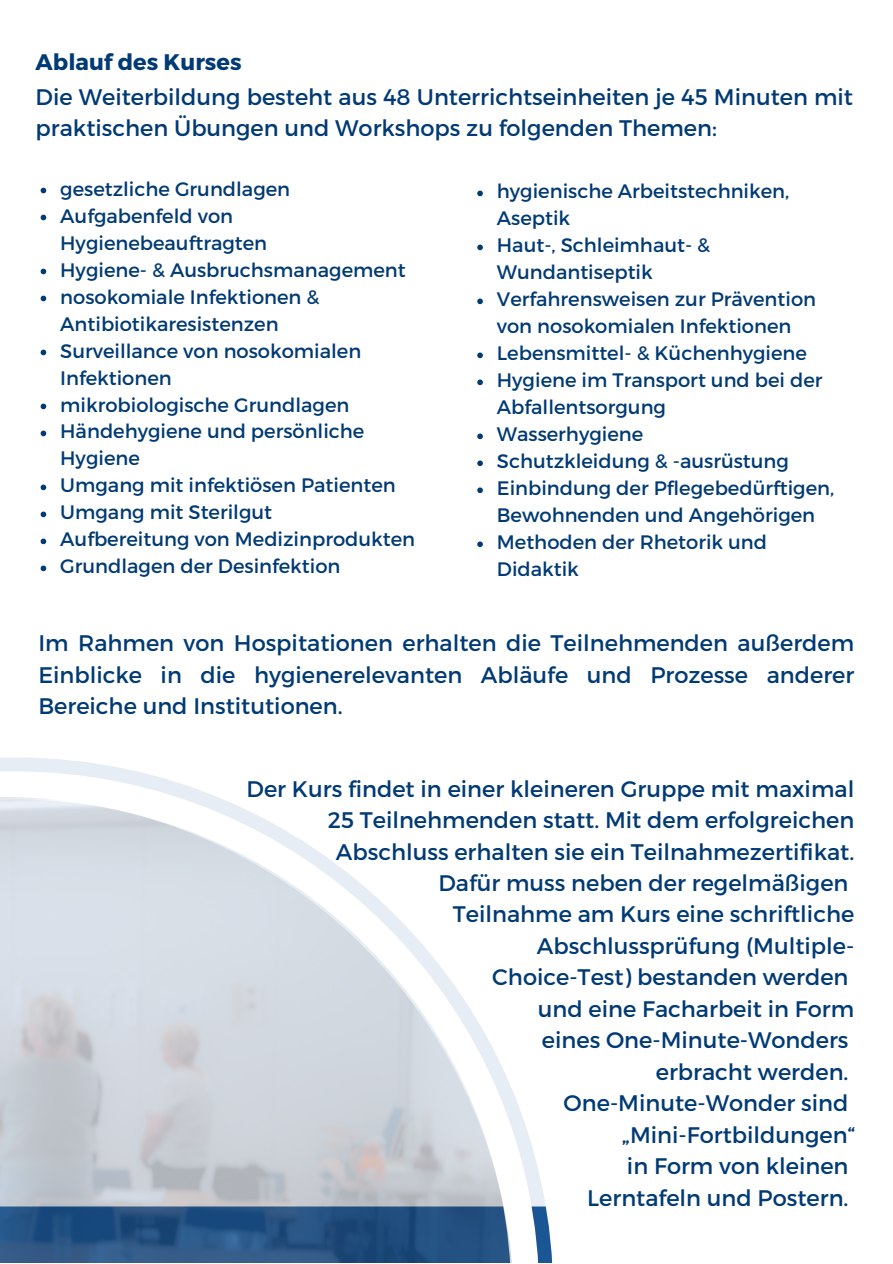
<style>
.page{position:relative;width:893px;height:1264px;background:#fff}
.page>*{position:absolute;margin:0;border:0;box-sizing:border-box;transform-origin:0 0}
.t1{font:22.5px/31.5px "Montserrat";color:#013a74;text-align:justify}
.t2{font:700 22.5px "Montserrat";color:#013a74}
.t3{font:19.5px/27px "Montserrat";color:#013a74}
</style>
<div class="page">
<svg style="left:0;top:187px;width:546px;height:1019px"></svg>
<svg style="left:477px;top:191px;width:6px;height:5px"></svg>
<svg style="left:477px;top:244px;width:6px;height:6px"></svg>
<svg style="left:477px;top:298px;width:6px;height:6px"></svg>
<svg style="left:477px;top:352px;width:6px;height:6px"></svg>
<svg style="left:477px;top:379px;width:6px;height:6px"></svg>
<svg style="left:477px;top:433px;width:6px;height:6px"></svg>
<svg style="left:477px;top:460px;width:6px;height:6px"></svg>
<svg style="left:477px;top:487px;width:6px;height:6px"></svg>
<svg style="left:477px;top:541px;width:6px;height:6px"></svg>
<svg style="left:41px;top:188px;width:5px;height:5px"></svg>
<svg style="left:41px;top:215px;width:5px;height:5px"></svg>
<svg style="left:41px;top:269px;width:5px;height:5px"></svg>
<svg style="left:41px;top:296px;width:5px;height:5px"></svg>
<svg style="left:41px;top:349px;width:5px;height:6px"></svg>
<svg style="left:41px;top:403px;width:5px;height:6px"></svg>
<svg style="left:41px;top:430px;width:5px;height:6px"></svg>
<svg style="left:41px;top:484px;width:5px;height:6px"></svg>
<svg style="left:41px;top:511px;width:5px;height:6px"></svg>
<svg style="left:41px;top:538px;width:5px;height:6px"></svg>
<svg style="left:41px;top:565px;width:5px;height:6px"></svg>
<img style="left:0;top:797px;width:514px;height:465px">
<p class="t2" style="left:36px;top:47px;width:207px">Ablauf des Kurses</p>
<p class="t1" style="left:36px;top:80px;width:818px">Die Weiterbildung besteht aus 48 Unterrichtseinheiten je 45 Minuten mit praktischen Übungen und Workshops zu folgenden Themen:</p>
<p class="t3" style="left:60px;top:174px;width:231px">gesetzliche Grundlagen</p>
<p class="t3" style="left:60px;top:201px;width:208px">Aufgabenfeld von<br>Hygienebeauftragten</p>
<p class="t3" style="left:60px;top:255px;width:347px">Hygiene- &amp; Ausbruchsmanagement</p>
<p class="t3" style="left:60px;top:282px;width:261px">nosokomiale Infektionen &amp;<br>Antibiotikaresistenzen</p>
<p class="t3" style="left:60px;top:336px;width:302px">Surveillance von nosokomialen<br>Infektionen</p>
<p class="t3" style="left:60px;top:390px;width:290px">mikrobiologische Grundlagen</p>
<p class="t3" style="left:60px;top:417px;width:305px">Händehygiene und persönliche<br>Hygiene</p>
<p class="t3" style="left:60px;top:471px;width:337px">Umgang mit infektiösen Patienten</p>
<p class="t3" style="left:60px;top:498px;width:213px">Umgang mit Sterilgut</p>
<p class="t3" style="left:60px;top:525px;width:356px">Aufbereitung von Medizinprodukten</p>
<p class="t3" style="left:60px;top:552px;width:282px">Grundlagen der Desinfektion</p>
<p class="t3" style="left:497px;top:177px;width:294px">hygienische Arbeitstechniken,<br>Aseptik</p>
<p class="t3" style="left:497px;top:231px;width:215px">Haut-, Schleimhaut- &amp;<br>Wundantiseptik</p>
<p class="t3" style="left:497px;top:285px;width:321px">Verfahrensweisen zur Prävention von nosokomialen Infektionen</p>
<p class="t3" style="left:497px;top:339px;width:311px">Lebensmittel- &amp; Küchenhygiene</p>
<p class="t3" style="left:497px;top:366px;width:327px">Hygiene im Transport und bei der<br>Abfallentsorgung</p>
<p class="t3" style="left:497px;top:420px;width:148px">Wasserhygiene</p>
<p class="t3" style="left:497px;top:447px;width:293px">Schutzkleidung &amp; -ausrüstung</p>
<p class="t3" style="left:497px;top:474px;width:339px">Einbindung der Pflegebedürftigen,<br>Bewohnenden und Angehörigen</p>
<p class="t3" style="left:497px;top:528px;width:272px">Methoden der Rhetorik und<br>Didaktik</p>
<p class="t1" style="left:38px;top:626px;width:817px">Im Rahmen von Hospitationen erhalten die Teilnehmenden außerdem Einblicke in die hygienerelevanten Abläufe und Prozesse anderer Bereiche und Institutionen.</p>
<p class="t1" style="left:246px;top:771px;width:609px;text-align:right">Der Kurs findet in einer kleineren Gruppe mit maximal<br>25 Teilnehmenden statt. Mit dem erfolgreichen<br>Abschluss erhalten sie ein Teilnahmezertifikat.</p>
<p class="t1" style="left:438px;top:866px;width:411px">Dafür muss neben der regelmäßigen</p>
<p class="t1" style="left:453px;top:897px;width:403px">Teilnahme am Kurs eine schriftliche</p>
<p class="t1" style="left:537px;top:929px;width:319px">Abschlussprüfung (Multiple-</p>
<p class="t1" style="left:492px;top:960px;width:357px">Choice-Test) bestanden werden</p>
<p class="t1" style="left:537px;top:992px;width:318px">und eine Facharbeit in Form</p>
<p class="t1" style="left:542px;top:1023px;width:308px">eines One-Minute-Wonders</p>
<p class="t1" style="left:655px;top:1055px;width:194px">erbracht werden.</p>
<p class="t1" style="left:563px;top:1086px;width:286px">One-Minute-Wonder sind</p>
<p class="t1" style="left:622px;top:1117px;width:234px">„Mini-Fortbildungen“</p>
<p class="t1" style="left:627px;top:1149px;width:223px">in Form von kleinen</p>
<p class="t1" style="left:587px;top:1180px;width:263px">Lerntafeln und Postern.</p>
</div>
